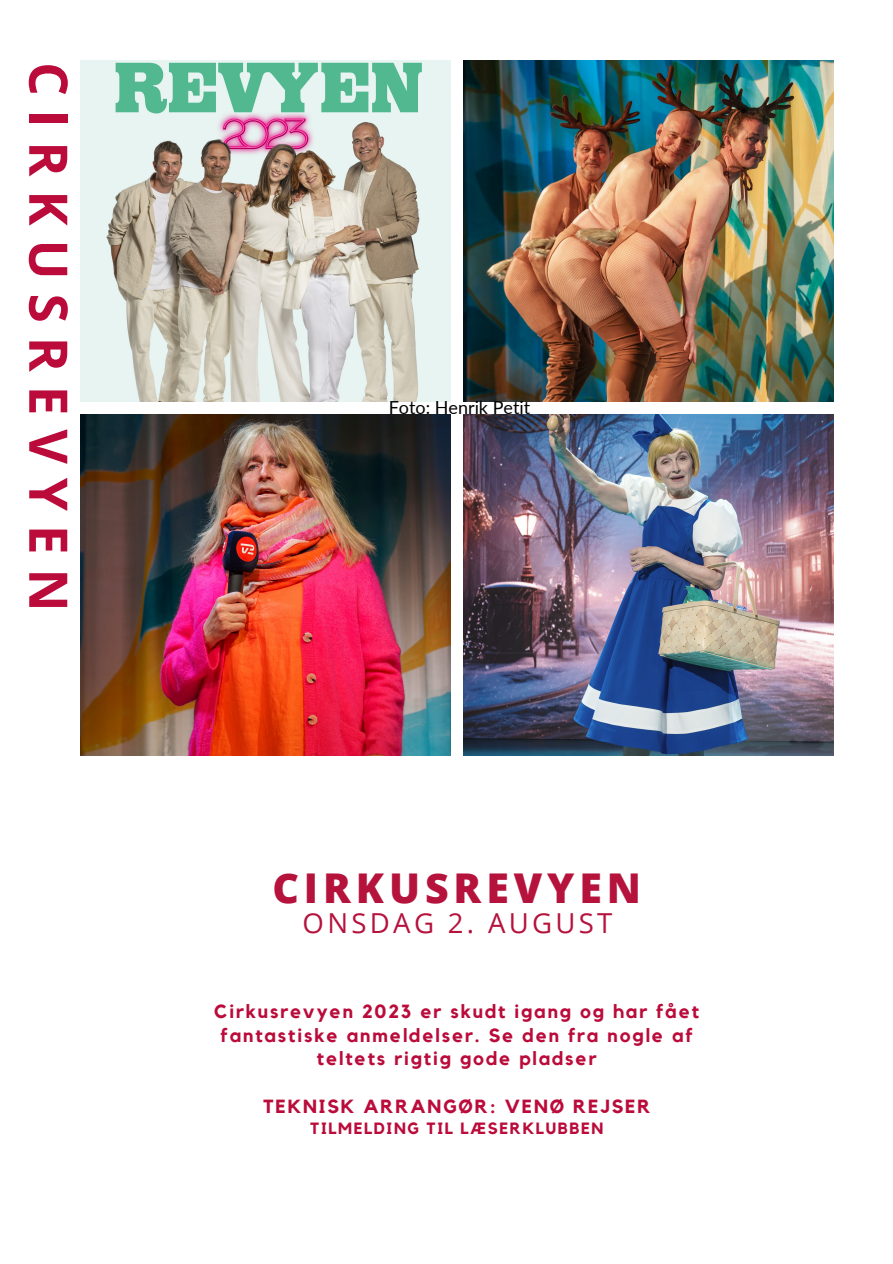
<style>
.page{position:relative;width:893px;height:1264px;background:#fff}
.page>*{position:absolute;margin:0;border:0;box-sizing:border-box;transform-origin:0 0}
.t1{font:700 53.25px "Open Sans";letter-spacing:.26em;color:#ba0b3a}
.t2{font:800 41.1px "Open Sans";letter-spacing:.12em;color:#b5123c}
.t3{font:27.6px "Open Sans";letter-spacing:.12em;color:#b5123c}
.t4{font:700 18.9px/23.5px "Kollektif";letter-spacing:.1em;color:#ba0b3a;text-align:center}
.t5{font:18px "Lato";color:#000}
.t6{font:700 16.2px "Kollektif";letter-spacing:.1em;color:#ba0b3a}
.s1{color:#fff}
</style>
<div class="page">
<img style="left:463px;top:415px;width:370px;height:340px">
<img style="left:463px;top:60px;width:370px;height:341px">
<img style="left:80px;top:415px;width:370px;height:340px">
<img style="left:80px;top:60px;width:370px;height:341px">
<p class="t1" style="left:86px;top:62px;width:551px;rotate:90deg">CIRKUSREVYEN</p>
<p class="t5" style="left:388px;top:396px;width:153px">Foto: Henrik Petit<span class="s1">n</span></p>
<p class="t2" style="left:272px;top:859px;width:370px">CIRKUSREVYEN</p>
<p class="t3" style="left:302px;top:904px;width:311px">ONSDAG 2. AUGUST</p>
<p class="t4" style="left:214px;top:1000px;width:486px">Cirkusrevyen 2023 er skudt igang og har fået fantastiske anmeldelser. Se den fra nogle af teltets rigtig gode pladser</p>
<p class="t4" style="left:263px;top:1095px;width:389px">TEKNISK ARRANGØR: VENØ REJSER</p>
<p class="t6" style="left:310px;top:1120px;width:294px">TILMELDING TIL LÆSERKLUBBEN</p>
</div>
